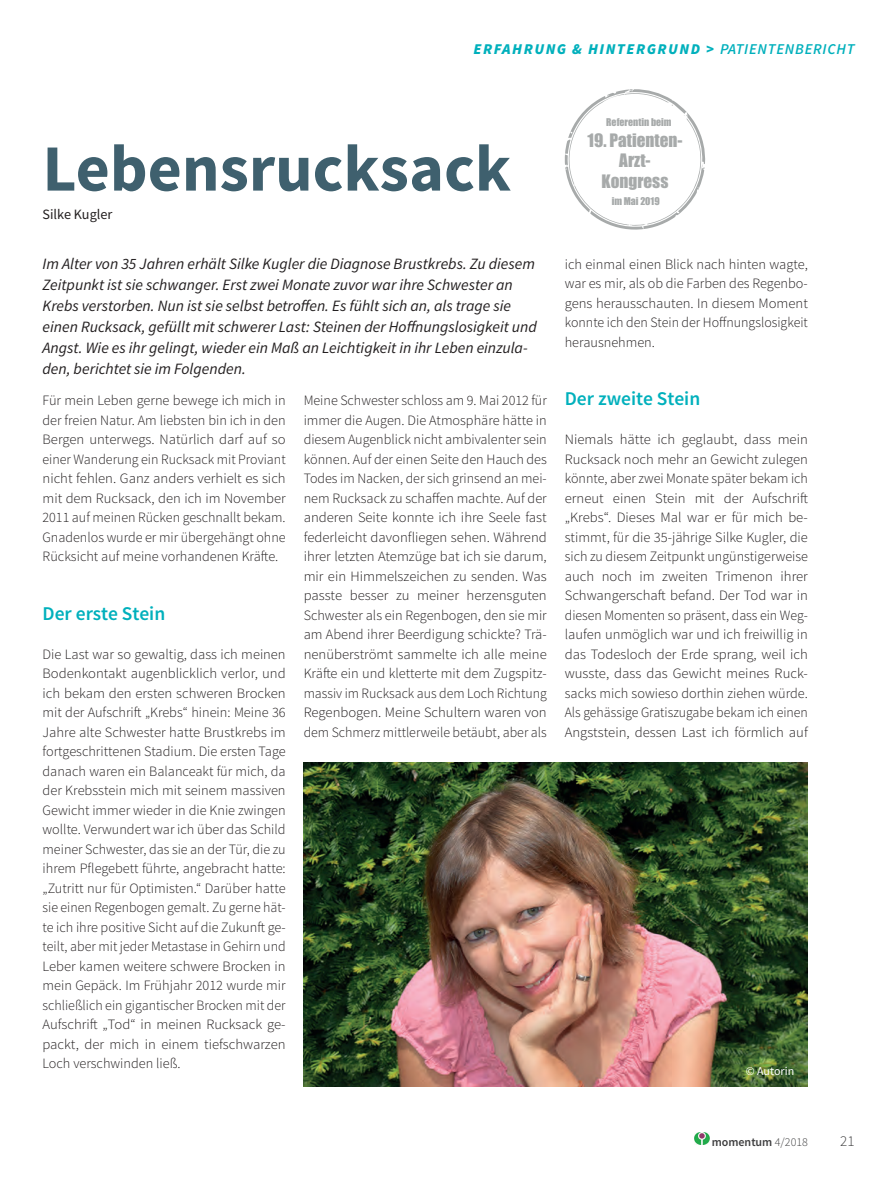
<style>
.page{position:relative;width:893px;height:1191px;background:#fff}
.page>*{position:absolute;margin:0;border:0;box-sizing:border-box;transform-origin:0 0}
.t1{font:700 66px "Source Sans Pro";color:#3f606e}
.t2{font:600 19.5px "Source Sans Pro";color:#00b0bc}
.t3{font:17.1px/20.5px "Impact";color:#a7aaaa;text-align:center}
.t4{font:italic 15.75px/21px "Source Sans Pro";color:#231f20}
.t5{font:italic 900 15px "Source Sans Pro";letter-spacing:.1em;color:#00b0bc}
.t6{font:italic 600 15px "Source Sans Pro";letter-spacing:.05em;color:#00b0bc}
.t7{font:300 15px "Source Sans Pro";color:#3e3e3f}
.t8{font:300 14.25px/19.5px "Source Sans Pro";color:#231f20;text-align:justify}
.t9{font:14.25px "Source Sans Pro Regular 2";color:#231f20}
.t10{font:600 12px "Source Sans Pro";color:#3e3e3f}
.t11{font:12px "Source Sans Pro";color:#fff}
.t12{font:9.9px "Impact";color:#a7aaaa}
.s1{font-weight:600}
.s2{font-weight:300}
</style>
<div class="page">
<img style="left:694px;top:1132px;width:15px;height:12px">
<img style="left:304px;top:762px;width:504px;height:324px">
<svg style="left:565px;top:89px;width:140px;height:141px"></svg>
<p class="t5" style="left:474px;top:39px;width:255px">ERFAHRUNG &amp; HINTERGRUND &gt; <span class="s1">PATI</span></p>
<p class="t6" style="left:749px;top:40px;width:98px">ENTENBERICHT</p>
<h1 class="t1" style="left:43px;top:126px;width:470px">Lebensrucksack</h1>
<p class="t9" style="left:43px;top:205px;width:71px">Silke Kugler</p>
<p class="t4" style="left:43px;top:253px;width:496px">Im Alter von 35 Jahren erhält Silke Kugler die Diagnose Brustkrebs. Zu diesem Zeitpunkt ist sie schwanger. Erst zwei Monate zuvor war ihre Schwester an Krebs verstorben. Nun ist sie selbst betroffen. Es fühlt sich an, als trage sie einen Rucksack, gefüllt mit schwerer Last: Steinen der Hoffnungslosigkeit und Angst. Wie es ihr gelingt, wieder ein Maß an Leichtigkeit in ihr Leben einzula&shy;den, berichtet sie im Folgenden.</p>
<p class="t8" style="left:43px;top:391px;width:245px">Für mein Leben gerne bewege ich mich in der freien Natur. Am liebsten bin ich in den Bergen unterwegs. Natürlich darf auf so einer Wanderung ein Rucksack mit Proviant nicht fehlen. Ganz anders verhielt es sich mit dem Rucksack, den ich im November 2011 auf meinen Rücken geschnallt bekam.<br>Gnadenlos wurde er mir übergehängt ohne Rücksicht auf meine vorhandenen Kräfte.</p>
<p class="t8" style="left:304px;top:391px;width:245px">Meine Schwester schloss am 9. Mai 2012 für immer die Augen. Die Atmosphäre hätte in diesem Augenblick nicht ambivalenter sein können. Auf der einen Seite den Hauch des Todes im Nacken, der sich grinsend an mei&shy;nem Rucksack zu schaffen machte. Auf der anderen Seite konnte ich ihre Seele fast federleicht davonfliegen sehen. Während ihrer letzten Atemzüge bat ich sie darum, mir ein Himmelszeichen zu senden. Was passte besser zu meiner herzensguten Schwester als ein Regenbogen, den sie mir am Abend ihrer Beerdigung schickte? Trä&shy;nenüberströmt sammelte ich alle meine Kräfte ein und kletterte mit dem Zugspitz&shy;massiv im Rucksack aus dem Loch Richtung Regenbogen. Meine Schultern waren von dem Schmerz mittlerweile betäubt, aber als</p>
<h2 class="t2" style="left:43px;top:601px;width:124px">Der erste Stein</h2>
<p class="t8" style="left:43px;top:644px;width:245px">Die Last war so gewaltig, dass ich meinen Bodenkontakt augenblicklich verlor, und ich bekam den ersten schweren Brocken mit der Aufschrift „Krebs“ hinein: Meine 36<br>Jahre alte Schwester hatte Brustkrebs im fortgeschrittenen Stadium. Die ersten Tage danach waren ein Balanceakt für mich, da der Krebsstein mich mit seinem massiven Gewicht immer wieder in die Knie zwingen wollte. Verwundert war ich über das Schild meiner Schwester, das sie an der Tür, die zu ihrem Pflegebett führte, angebracht hatte: „Zutritt nur für Optimisten.“ Darüber hatte sie einen Regenbogen gemalt. Zu gerne hät&shy;te ich ihre positive Sicht auf die Zukunft ge&shy;teilt, aber mit jeder Metastase in Gehirn und Leber kamen weitere schwere Brocken in mein Gepäck. Im Frühjahr 2012 wurde mir schließlich ein gigantischer Brocken mit der Aufschrift „Tod“ in meinen Rucksack ge&shy;packt, der mich in einem tiefschwarzen Loch verschwinden ließ.</p>
<p class="t12" style="left:606px;top:114px;width:67px">Referentin beim</p>
<p class="t3" style="left:588px;top:129px;width:96px">19. Patienten-<br>Arzt-<br>Kongress</p>
<p class="t12" style="left:612px;top:193px;width:50px">im Mai 2019</p>
<p class="t8" style="left:565px;top:254px;width:245px">ich einmal einen Blick nach hinten wagte, war es mir, als ob die Farben des Regenbo&shy;gens herausschauten. In diesem Moment konnte ich den Stein der Hoffnungslosigkeit herausnehmen.</p>
<h2 class="t2" style="left:565px;top:386px;width:137px">Der zweite Stein</h2>
<p class="t8" style="left:565px;top:430px;width:245px">Niemals hätte ich geglaubt, dass mein Rucksack noch mehr an Gewicht zulegen könnte, aber zwei Monate später bekam ich erneut einen Stein mit der Aufschrift „Krebs“. Dieses Mal war er für mich be&shy;stimmt, für die 35-jährige Silke Kugler, die sich zu diesem Zeitpunkt ungünstigerweise auch noch im zweiten Trimenon ihrer Schwangerschaft befand. Der Tod war in diesen Momenten so präsent, dass ein Weg&shy;laufen unmöglich war und ich freiwillig in das Todesloch der Erde sprang, weil ich wusste, dass das Gewicht meines Ruck&shy;sacks mich sowieso dorthin ziehen würde.<br>Als gehässige Gratiszugabe bekam ich einen Angststein, dessen Last ich förmlich auf</p>
<p class="t11" style="left:746px;top:1063px;width:50px">© Autorin</p>
<p class="t10" style="left:712px;top:1134px;width:98px">momentum <span class="s2">4/2018</span></p>
<p class="t7" style="left:840px;top:1132px;width:16px">21</p>
</div>
